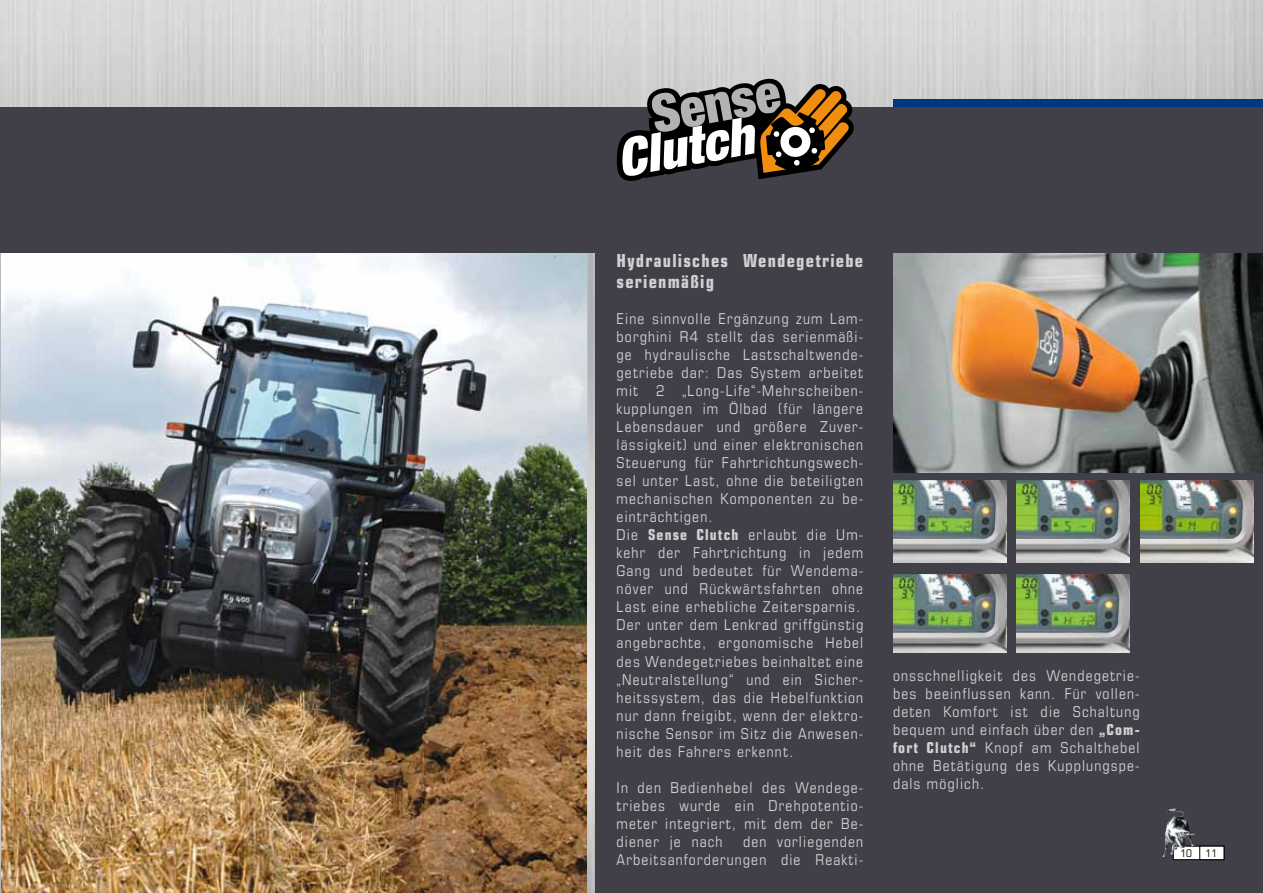
<style>
.page{position:relative;width:1263px;height:893px;background:#fff}
.page>*{position:absolute;margin:0;border:0;box-sizing:border-box;transform-origin:0 0}
.t1{font:700 condensed 18px/21.6px "Eurostile";letter-spacing:.07em;color:#d0d1d2}
.t2{font:condensed 15px/18px "Eurostile";letter-spacing:.075em;color:#d0d1d2;text-align:justify}
.t3{font:condensed 10.5px "Eurostile";color:#000}
.s1{font-weight:700}
</style>
<div class="page">
<img style="left:0;top:0;width:1263px;height:893px">
<img style="left:1px;top:253px;width:586px;height:640px">
<div style="left:595px;top:108px;width:668px;height:785px;background:#413f47"></div>
<div style="left:893px;top:99px;width:370px;height:9px;background:#003882"></div>
<div style="left:1173px;top:846px;width:51px;height:14px;background:#fff;border:1px solid #000"></div>
<div style="left:1199px;top:846px;width:25px;height:14px;background:#fff;border:1px solid #000"></div>
<img style="left:1162px;top:808px;width:21px;height:50px">
<img style="left:893px;top:253px;width:370px;height:219px">
<img style="left:893px;top:480px;width:113px;height:83px">
<img style="left:1016px;top:480px;width:113px;height:83px">
<img style="left:1016px;top:575px;width:113px;height:78px">
<img style="left:893px;top:575px;width:113px;height:78px">
<img style="left:1140px;top:480px;width:113px;height:83px">
<div style="left:0;top:108px;width:1263px;height:145px;background:#413f47"></div>
<svg style="left:617px;top:79px;width:237px;height:102px"></svg>
<p class="t1" style="left:617px;top:249px;width:248px">Hydraulisches Wendegetriebe serienmäßig</p>
<p class="t2" style="left:617px;top:310px;width:248px;text-align:left">Eine sinnvolle Ergänzung zum Lam&shy;borghini R4 stellt das serienmäßi&shy;ge hydraulische Lastschaltwende&shy;getriebe dar: Das System arbeitet mit 2 „Long-Life“-Mehrscheiben&shy;kupplungen im Ölbad (für längere Lebensdauer und größere Zuver&shy;lässigkeit) und einer elektronischen Steuerung für Fahrtrichtungswech&shy;sel unter Last, ohne die beteiligten mechanischen Komponenten zu be&shy;einträchtigen.<br>Die <span class="s1">Sense Clutch</span> erlaubt die Um&shy;kehr der Fahrtrichtung in jedem Gang und bedeutet für Wendema&shy;növer und Rückwärtsfahrten ohne Last eine erhebliche Zeitersparnis.<br>Der unter dem Lenkrad griffgünstig angebrachte, ergonomische Hebel des Wendegetriebes beinhaltet eine „Neutralstellung“ und ein Sicher&shy;heitssystem, das die Hebelfunktion nur dann freigibt, wenn der elektro&shy;nische Sensor im Sitz die Anwesen&shy;heit des Fahrers erkennt.</p>
<p class="t2" style="left:617px;top:778px;width:248px">In den Bedienhebel des Wendege&shy;triebes wurde ein Drehpotentio&shy;meter integriert, mit dem der Be&shy;diener je nach</p>
<p class="t2" style="left:617px;top:832px;width:248px;text-align:right">den vorliegenden<br>Arbeitsanforderungen die Reakti-</p>
<p class="t2" style="left:893px;top:667px;width:248px">onsschnelligkeit des Wendegetrie&shy;bes beeinflussen kann. Für vollen&shy;deten Komfort ist die Schaltung bequem und einfach über den <span class="s1">„Com&shy;fort Clutch“</span> Knopf am Schalthebel ohne Betätigung des Kupplungspe&shy;dals möglich.</p>
<p class="t3" style="left:1180px;top:847px;width:13px">10</p>
<p class="t3" style="left:1205px;top:847px;width:13px">11</p>
</div>
